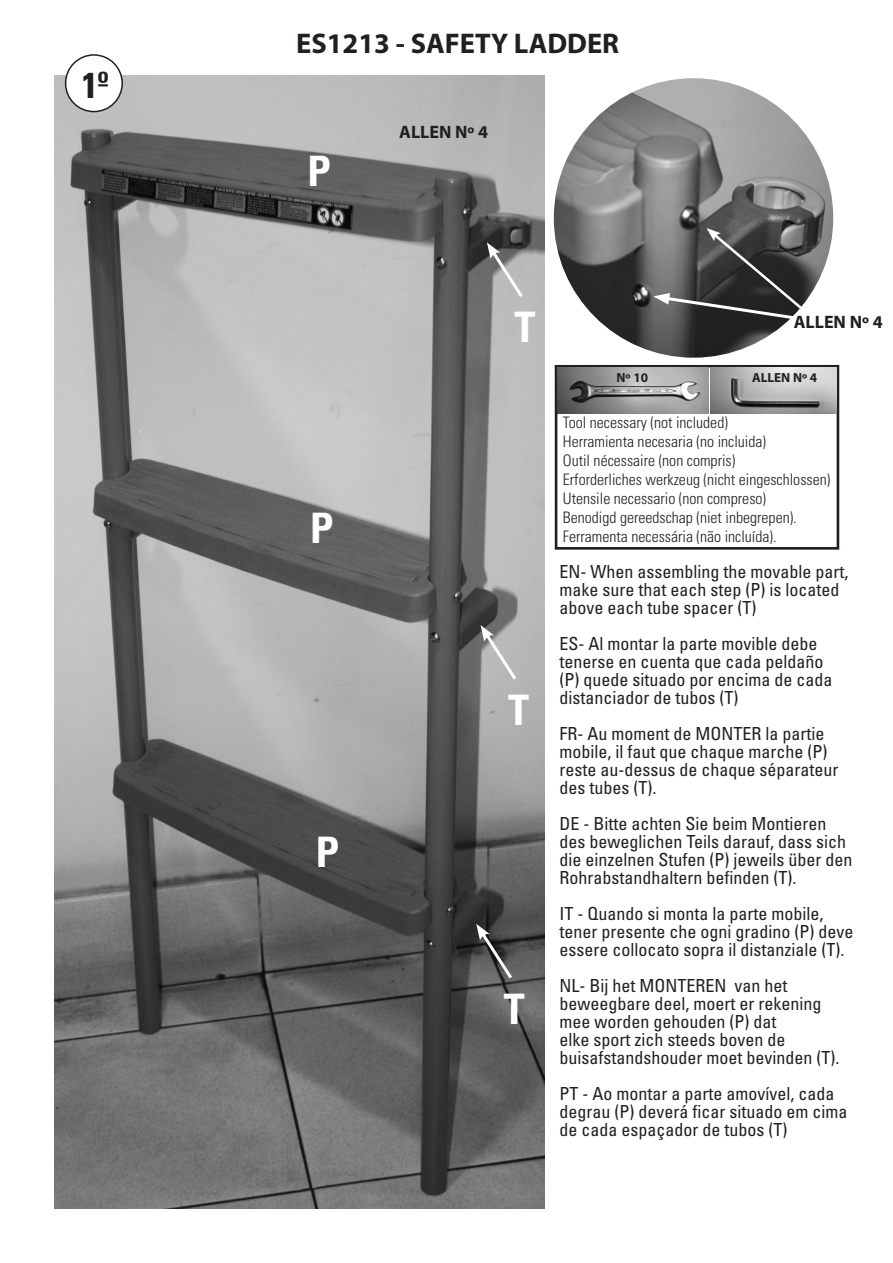
<style>
.page{position:relative;width:893px;height:1263px;background:#fff}
.page>*{position:absolute;margin:0;border:0;box-sizing:border-box;transform-origin:0 0}
.t1{font:700 condensed 42px "Univers";color:#fff}
.t2{font:700 condensed 36px "Univers";color:#231f20}
.t3{font:700 28.5px "Myriad Pro";color:#231f20}
.t4{font:condensed 18px/18px "Univers";color:#231f20}
.t5{font:700 18px "Myriad Pro";color:#231f20}
.t6{font:300 condensed 15.9px/19px "Univers";color:#231f20}
.t7{font:700 13.2px "Myriad Pro";color:#231f20}
</style>
<div class="page">
<img style="left:54px;top:75px;width:491px;height:1134px">
<img style="left:554px;top:78px;width:279px;height:280px;border-radius:140px">
<svg style="left:487px;top:242px;width:39px;height:58px;background:#9b9b9b"></svg>
<div style="left:66px;top:55px;width:56px;height:57px;background:#fff;border-radius:50%"></div>
<div style="left:65px;top:54px;width:58px;height:58px;border:2px solid #231f20;border-radius:50%"></div>
<svg style="left:653px;top:228px;width:153px;height:93px;background:#525252"></svg>
<svg style="left:560px;top:413px;width:68px;height:1px"></svg>
<div style="left:555px;top:365px;width:284px;height:185px;border:3px solid #231f20"></div>
<img style="left:558px;top:367px;width:150px;height:46px">
<img style="left:710px;top:367px;width:127px;height:46px">
<svg style="left:481px;top:625px;width:38px;height:58px;background:#b6b6b6"></svg>
<svg style="left:476px;top:924px;width:39px;height:58px;background:#5b5b5b"></svg>
<h2 class="t2" style="left:82px;top:63px;width:28px">1º</h2>
<h3 class="t3" style="left:296px;top:25px;width:325px">ES1213 - SAFETY LADDER</h3>
<h1 class="t1" style="left:307px;top:146px;width:25px">P</h1>
<h1 class="t1" style="left:310px;top:502px;width:25px">P</h1>
<h1 class="t1" style="left:316px;top:826px;width:25px">P</h1>
<p class="t5" style="left:399px;top:120px;width:90px">ALLEN Nº 4</p>
<h1 class="t1" style="left:514px;top:302px;width:22px">T</h1>
<h1 class="t1" style="left:508px;top:684px;width:22px">T</h1>
<h1 class="t1" style="left:504px;top:983px;width:22px">T</h1>
<p class="t5" style="left:794px;top:310px;width:90px">ALLEN Nº 4</p>
<p class="t7" style="left:616px;top:369px;width:33px">Nº 10</p>
<p class="t7" style="left:752px;top:369px;width:67px">ALLEN Nº 4</p>
<p class="t6" style="left:563px;top:413px;width:269px">Tool necessary (not included)<br>Herramienta necesaria (no incluida)<br>Outil nécessaire (non compris)<br>Erforderliches werkzeug (nicht eingeschlossen)<br>Utensile necessario (non compreso)<br>Benodigd gereedschap (niet inbegrepen).<br>Ferramenta necessária (não incluída).</p>
<p class="t4" style="left:559px;top:562px;width:290px">EN- When assembling the movable part, make sure that each step (P) is located above each tube spacer (T)</p>
<p class="t4" style="left:559px;top:634px;width:274px">ES- Al montar la parte movible debe tenerse en cuenta que cada peldaño (P) quede situado por encima de cada distanciador de tubos (T)</p>
<p class="t4" style="left:559px;top:724px;width:280px">FR- Au moment de MONTER la partie mobile, il faut que chaque marche (P) reste au-dessus de chaque séparateur des tubes (T).</p>
<p class="t4" style="left:559px;top:814px;width:294px">DE - Bitte achten Sie beim Montieren des beweglichen Teils darauf, dass sich die einzelnen Stufen (P) jeweils über den Rohrabstandhaltern befinden (T).</p>
<p class="t4" style="left:559px;top:904px;width:295px">IT - Quando si monta la parte mobile, tener presente che ogni gradino (P) deve essere collocato sopra il distanziale (T).</p>
<p class="t4" style="left:559px;top:976px;width:281px">NL- Bij het MONTEREN van het beweegbare deel, moert er rekening mee worden gehouden (P) dat<br>elke sport zich steeds boven de buisafstandshouder moet bevinden (T).</p>
<p class="t4" style="left:559px;top:1084px;width:289px">PT - Ao montar a parte amovível, cada degrau (P) deverá ficar situado em cima de cada espaçador de tubos (T)</p>
</div>
